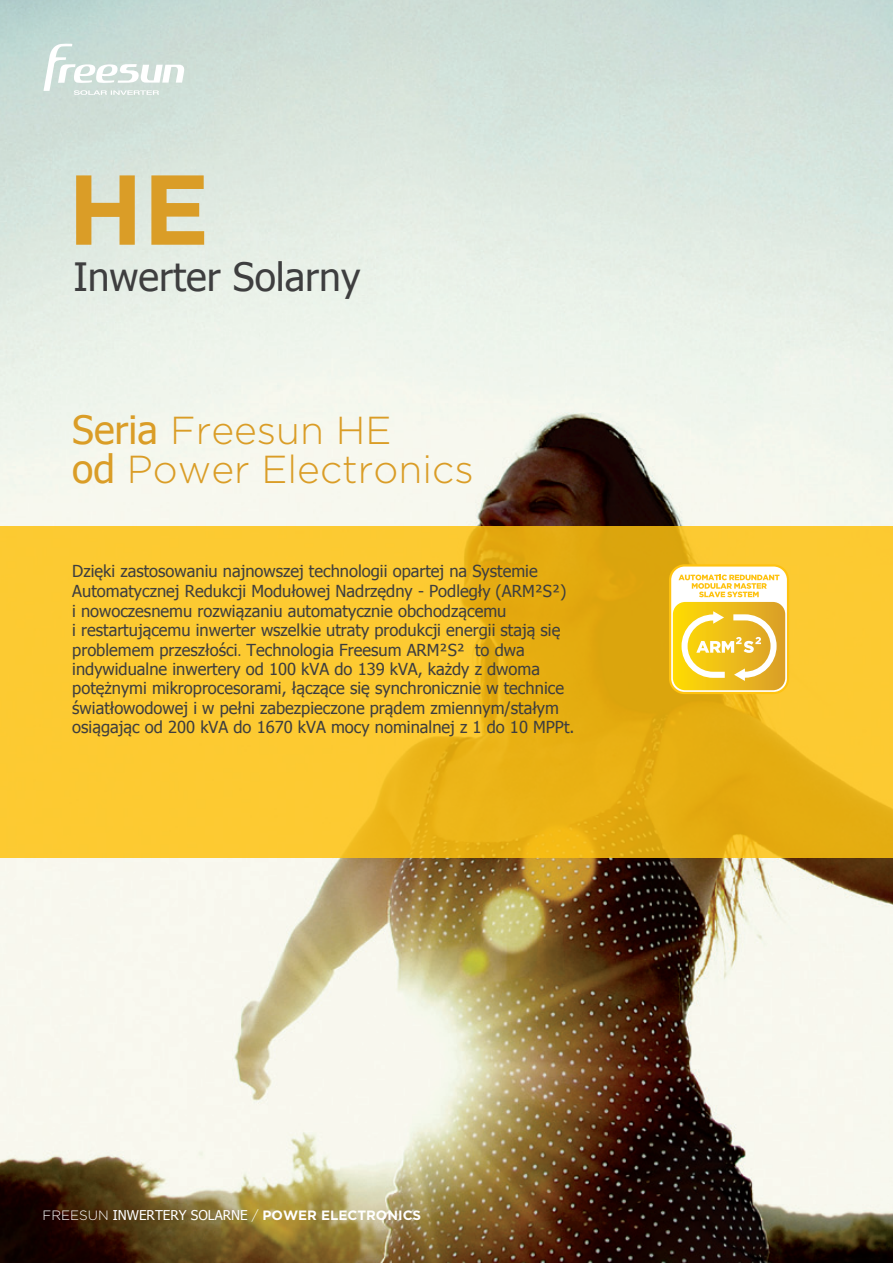
<style>
.page{position:relative;width:893px;height:1263px;background:#fff}
.page>*{position:absolute;margin:0;border:0;box-sizing:border-box;transform-origin:0 0}
.t1{font:700 99px "Gotham";color:#da9d27}
.t2{font:300 39px/38.8px "Gotham";color:#da9d27}
.t3{font:39px "Tahoma";color:#3e3e3f}
.t4{font:16.5px/19.5px "Tahoma";color:#3e3e3f}
.t5{font:13.5px "Tahoma";color:#fff}
.s1{font-family:"Tahoma";font-weight:400}
.s2{font-family:"Gotham"}
.s3{font-family:"Gotham";font-weight:300}
.s4{font-family:"Gotham";font-weight:700}
</style>
<div class="page">
<img style="left:0;top:0;width:893px;height:1263px">
<svg style="left:0;top:526px;width:893px;height:332px;background:#f3bf25"></svg>
<svg style="left:43px;top:44px;width:142px;height:51px"></svg>
<svg style="left:670px;top:565px;width:118px;height:128px"></svg>
<div style="left:669px;top:564px;width:120px;height:130px;border:2px solid #fec210;border-radius:15px"></div>
<svg style="left:673px;top:575px;width:112px;height:115px"></svg>
<p class="t1" style="left:68px;top:144px;width:143px">HE</p>
<p class="t3" style="left:73px;top:250px;width:289px">Inwerter Solarny</p>
<p class="t2" style="left:72px;top:409px;width:403px"><span class="s1">Seria</span> Freesun HE<br><span class="s1">od</span> Power Electronics</p>
<p class="t4" style="left:72px;top:561px;width:504px">Dzięki zastosowaniu najnowszej technologii opartej na Systemie Automatycznej Redukcji Modułowej Nadrzędny - Podległy (ARM²S²)<br>i nowoczesnemu rozwiązaniu automatycznie obchodzącemu<br>i restartującemu inwerter wszelkie utraty produkcji energii stają się problemem przeszłości<span class="s2">.</span> Technologia Freesum ARM²S² to dwa indywidualne inwertery od 100 kVA do 139 kVA, każdy z dwoma potężnymi mikroprocesorami, łączące się synchronicznie w technice światłowodowej i w pełni zabezpieczone prądem zmiennym/stałym osiągając od 200 kVA do 1670 kVA mocy nominalnej z 1 do 10 MPPt.</p>
<p class="t5" style="left:43px;top:1206px;width:380px"><span class="s3">FREESUN</span> INWERTERY SOLARNE <span class="s3">/</span> <span class="s4">POWER ELECTRONICS</span></p>
</div>
